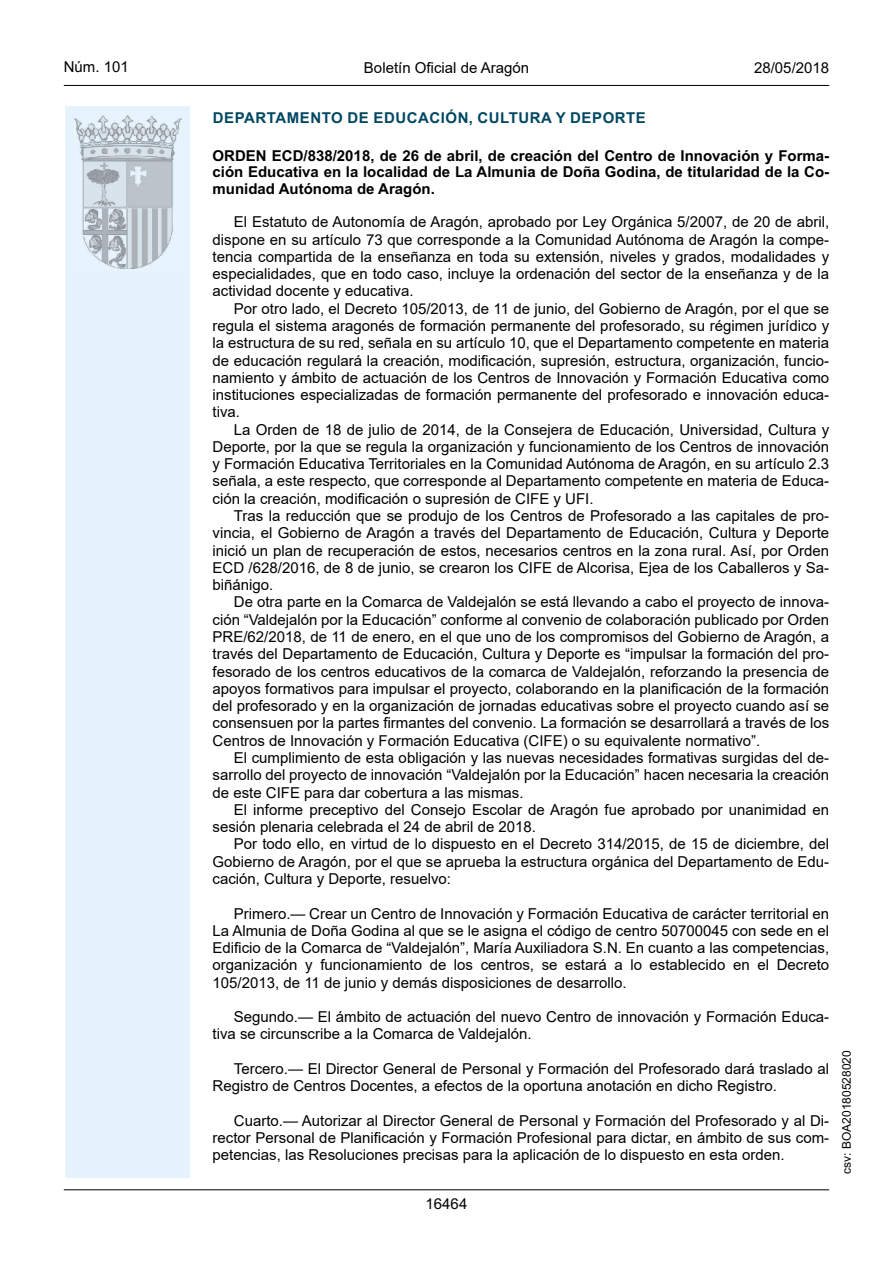
<style>
.page{position:relative;width:893px;height:1263px;background:#fff}
.page>*{position:absolute;margin:0;border:0;box-sizing:border-box;transform-origin:0 0}
.inicio_de_parrafo{font:15px/17.2px "Arial";color:#000;text-align:justify}
.Titulo_text{font:700 15px/16.5px "Arial";color:#000;text-align:justify}
.emisor_text{font:700 15px "Arial";letter-spacing:.035em;color:#004762}
.estilo_head-c{font:15px "Arial";color:#000}
.estilo_head-d{font:15px "Arial MT2";color:#000}
.estilo_head-i{font:15px "Arial MT2";color:#000}
.numero_pagina{font:15px "Arial MT2";color:#000}
.estilo_head-i-2{font:12px "Arial MT2";color:#000}
</style>
<div class="page">
<div style="left:65px;top:106px;width:125px;height:1072px;background:#e6f3fd"></div>
<img style="left:75px;top:115px;width:106px;height:153px">
<hr style="left:64px;top:85px;width:765px;height:1px;background:#000">
<hr style="left:64px;top:1189px;width:765px;height:1px;background:#000">
<p class="estilo_head-i" style="left:64px;top:57px;width:67px">Núm. 101</p>
<p class="estilo_head-c" style="left:364px;top:57px;width:167px">Boletín Oficial de Aragón</p>
<p class="estilo_head-d" style="left:754px;top:57px;width:77px">28/05/2018</p>
<p class="emisor_text" style="left:213px;top:107px;width:435px">DEPARTAMENTO DE EDUCACIÓN, CULTURA Y DEPORTE</p>
<p class="Titulo_text" style="left:213px;top:147px;width:618px">ORDEN ECD/838/2018, de 26 de abril, de creación del Centro de Innovación y Forma&shy;ción Educativa en la localidad de La Almunia de Doña Godina, de titularidad de la Co&shy;munidad Autónoma de Aragón.</p>
<p class="inicio_de_parrafo" style="left:213px;top:213px;width:618px;text-indent:21px">El Estatuto de Autonomía de Aragón, aprobado por Ley Orgánica 5/2007, de 20 de abril, dispone en su artículo 73 que corresponde a la Comunidad Autónoma de Aragón la compe&shy;tencia compartida de la enseñanza en toda su extensión, niveles y grados, modalidades y especialidades, que en todo caso, incluye la ordenación del sector de la enseñanza y de la actividad docente y educativa.</p>
<p class="inicio_de_parrafo" style="left:213px;top:300px;width:618px;text-indent:21px">Por otro lado, el Decreto 105/2013, de 11 de junio, del Gobierno de Aragón, por el que se regula el sistema aragonés de formación permanente del profesorado, su régimen jurídico y la estructura de su red, señala en su artículo 10, que el Departamento competente en materia de educación regulará la creación, modificación, supresión, estructura, organización, funcio&shy;namiento y ámbito de actuación de los Centros de Innovación y Formación Educativa como instituciones especializadas de formación permanente del profesorado e innovación educa&shy;tiva.</p>
<p class="inicio_de_parrafo" style="left:213px;top:421px;width:618px;text-indent:21px">La Orden de 18 de julio de 2014, de la Consejera de Educación, Universidad, Cultura y Deporte, por la que se regula la organización y funcionamiento de los Centros de innovación y Formación Educativa Territoriales en la Comunidad Autónoma de Aragón, en su artículo 2.3 señala, a este respecto, que corresponde al Departamento competente en materia de Educa&shy;ción la creación, modificación o supresión de CIFE y UFI.</p>
<p class="inicio_de_parrafo" style="left:213px;top:507px;width:618px;text-indent:21px">Tras la reducción que se produjo de los Centros de Profesorado a las capitales de pro&shy;vincia, el Gobierno de Aragón a través del Departamento de Educación, Cultura y Deporte inició un plan de recuperación de estos, necesarios centros en la zona rural. Así, por Orden ECD /628/2016, de 8 de junio, se crearon los CIFE de Alcorisa, Ejea de los Caballeros y Sa&shy;biñánigo.</p>
<p class="inicio_de_parrafo" style="left:213px;top:593px;width:618px;text-indent:21px">De otra parte en la Comarca de Valdejalón se está llevando a cabo el proyecto de innova&shy;ción “Valdejalón por la Educación” conforme al convenio de colaboración publicado por Orden PRE/62/2018, de 11 de enero, en el que uno de los compromisos del Gobierno de Aragón, a través del Departamento de Educación, Cultura y Deporte es “impulsar la formación del pro&shy;fesorado de los centros educativos de la comarca de Valdejalón, reforzando la presencia de apoyos formativos para impulsar el proyecto, colaborando en la planificación de la formación del profesorado y en la organización de jornadas educativas sobre el proyecto cuando así se consensuen por la partes firmantes del convenio. La formación se desarrollará a través de los Centros de Innovación y Formación Educativa (CIFE) o su equivalente normativo”.</p>
<p class="inicio_de_parrafo" style="left:213px;top:749px;width:618px;text-indent:21px">El cumplimiento de esta obligación y las nuevas necesidades formativas surgidas del de&shy;sarrollo del proyecto de innovación “Valdejalón por la Educación” hacen necesaria la creación de este CIFE para dar cobertura a las mismas.</p>
<p class="inicio_de_parrafo" style="left:213px;top:801px;width:618px;text-indent:21px">El informe preceptivo del Consejo Escolar de Aragón fue aprobado por unanimidad en sesión plenaria celebrada el 24 de abril de 2018.</p>
<p class="inicio_de_parrafo" style="left:213px;top:835px;width:618px;text-indent:21px">Por todo ello, en virtud de lo dispuesto en el Decreto 314/2015, de 15 de diciembre, del Gobierno de Aragón, por el que se aprueba la estructura orgánica del Departamento de Edu&shy;cación, Cultura y Deporte, resuelvo:</p>
<p class="inicio_de_parrafo" style="left:213px;top:904px;width:618px;text-indent:21px">Primero.— Crear un Centro de Innovación y Formación Educativa de carácter territorial en La Almunia de Doña Godina al que se le asigna el código de centro 50700045 con sede en el Edificio de la Comarca de “Valdejalón”, María Auxiliadora S.N. En cuanto a las competencias, organización y funcionamiento de los centros, se estará a lo establecido en el Decreto 105/2013, de 11 de junio y demás disposiciones de desarrollo.</p>
<p class="inicio_de_parrafo" style="left:213px;top:1008px;width:618px;text-indent:21px">Segundo.— El ámbito de actuación del nuevo Centro de innovación y Formación Educa&shy;tiva se circunscribe a la Comarca de Valdejalón.</p>
<p class="inicio_de_parrafo" style="left:213px;top:1060px;width:618px;text-indent:21px">Tercero.— El Director General de Personal y Formación del Profesorado dará traslado al<br>Registro de Centros Docentes, a efectos de la oportuna anotación en dicho Registro.</p>
<p class="inicio_de_parrafo" style="left:213px;top:1112px;width:618px;text-indent:21px">Cuarto.— Autorizar al Director General de Personal y Formación del Profesorado y al Di&shy;rector Personal de Planificación y Formación Profesional para dictar, en ámbito de sus com&shy;petencias, las Resoluciones precisas para la aplicación de lo dispuesto en esta orden.</p>
<p class="numero_pagina" style="left:426px;top:1193px;width:43px">16464</p>
<p class="estilo_head-i-2" style="left:838px;top:1174px;width:125px;rotate:-90deg">csv: BOA20180528020</p>
</div>
